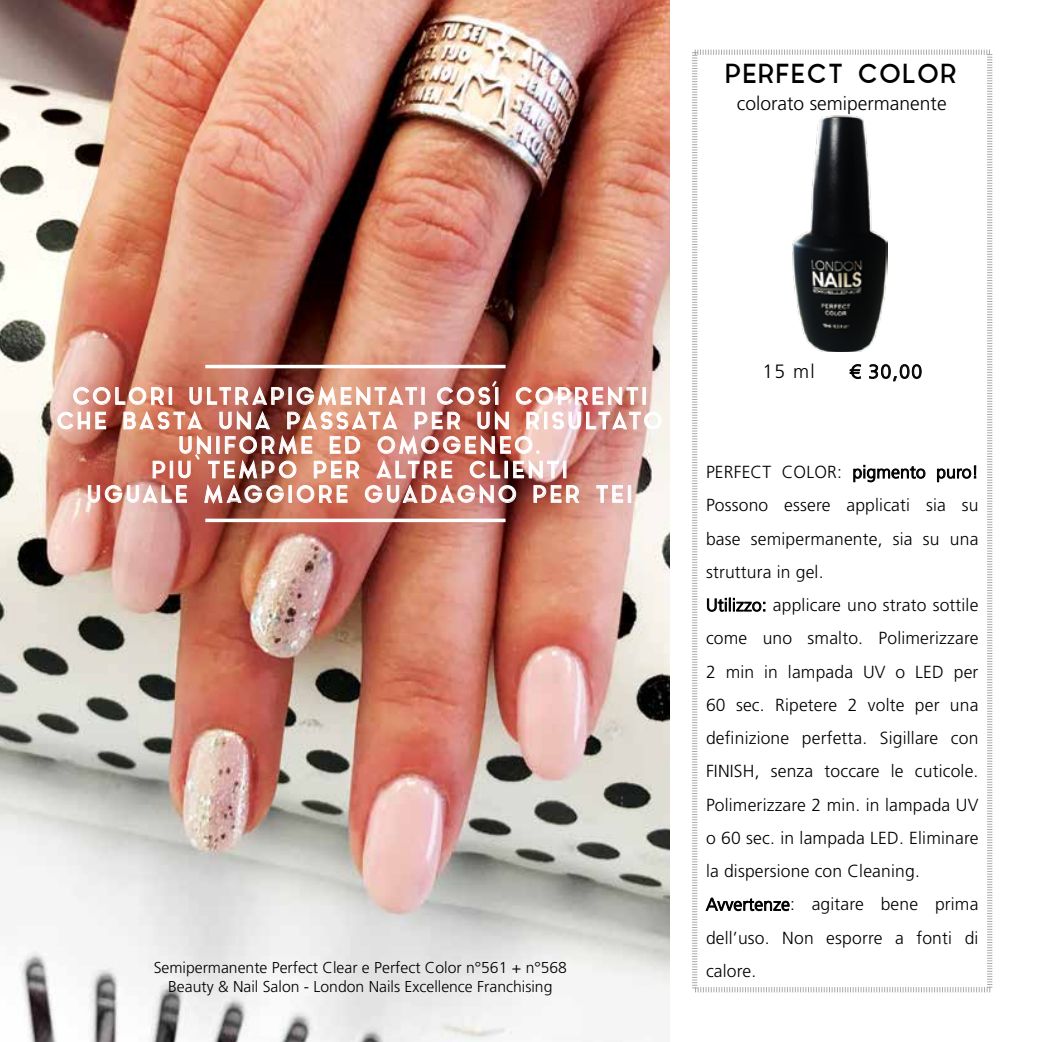
<style>
.page{position:relative;width:1042px;height:1042px;background:#fff}
.page>*{position:absolute;margin:0;border:0;box-sizing:border-box;transform-origin:0 0}
.t1{font:26.25px "Aqua Grotesque";color:#000}
.t2{font:22.75px/24.5px "Aqua Grotesque";letter-spacing:.075em;color:#fff;text-align:center}
.t3{font:300 19.25px "Frutiger LT Std";color:#000}
.t4{font:300 17.5px/33.2px "Frutiger LT Std";letter-spacing:.01em;color:#000}
.t5{font:300 15.75px/18.9px "Frutiger LT Std";color:#000;text-align:center}
</style>
<div class="page">
<img style="left:0;top:0;width:670px;height:1042px">
<hr style="left:205px;top:519px;width:300px;height:3px;background:#fff">
<hr style="left:205px;top:365px;width:300px;height:3px;background:#fff">
<img style="left:57px;top:378px;width:605px;height:127px">
<svg style="left:692px;top:49px;width:301px;height:944px"></svg>
<h1 class="t1" style="left:724px;top:60px;width:234px">PERFECT COLOR</h1>
<p class="t3" style="left:737px;top:92px;width:211px">colorato semipermanente</p>
<h2 class="t2" style="left:56px;top:386px;width:608px">COLORI ULTRAPIGMENTATI COSI COPRENTI<br>CHE BASTA UNA PASSATA PER UN RISULTATO<br>UNIFORME ED OMOGENEO.<br>PIU TEMPO PER ALTRE CLIENTI<br>UGUALE MAGGIORE GUADAGNO PER TE!</h2>
<p class="t5" style="left:154px;top:958px;width:415px">Semipermanente Perfect Clear e Perfect Color n°561 + n°568<br>Beauty &amp; Nail Salon - London Nails Excellence Franchising</p>
<p class="t3" style="left:762px;top:361px;width:54px">15 ml</p>
<p class="t3" style="left:850px;top:361px;width:74px">€ 30,00</p>
<p class="t4" style="left:706px;top:456px;width:274px">PERFECT COLOR: pigmento puro!<br>Possono essere applicati sia su base semipermanente, sia su una struttura in gel.<br>Utilizzo: applicare uno strato sottile come uno smalto. Polimerizzare<br>2 min in lampada UV o LED per<br>60 sec. Ripetere 2 volte per una definizione perfetta. Sigillare con<br>FINISH, senza toccare le cuticole.<br>Polimerizzare 2 min. in lampada UV o 60 sec. in lampada LED. Eliminare la dispersione con Cleaning.<br>Avvertenze: agitare bene prima dell’uso. Non esporre a fonti di calore.</p>
</div>
